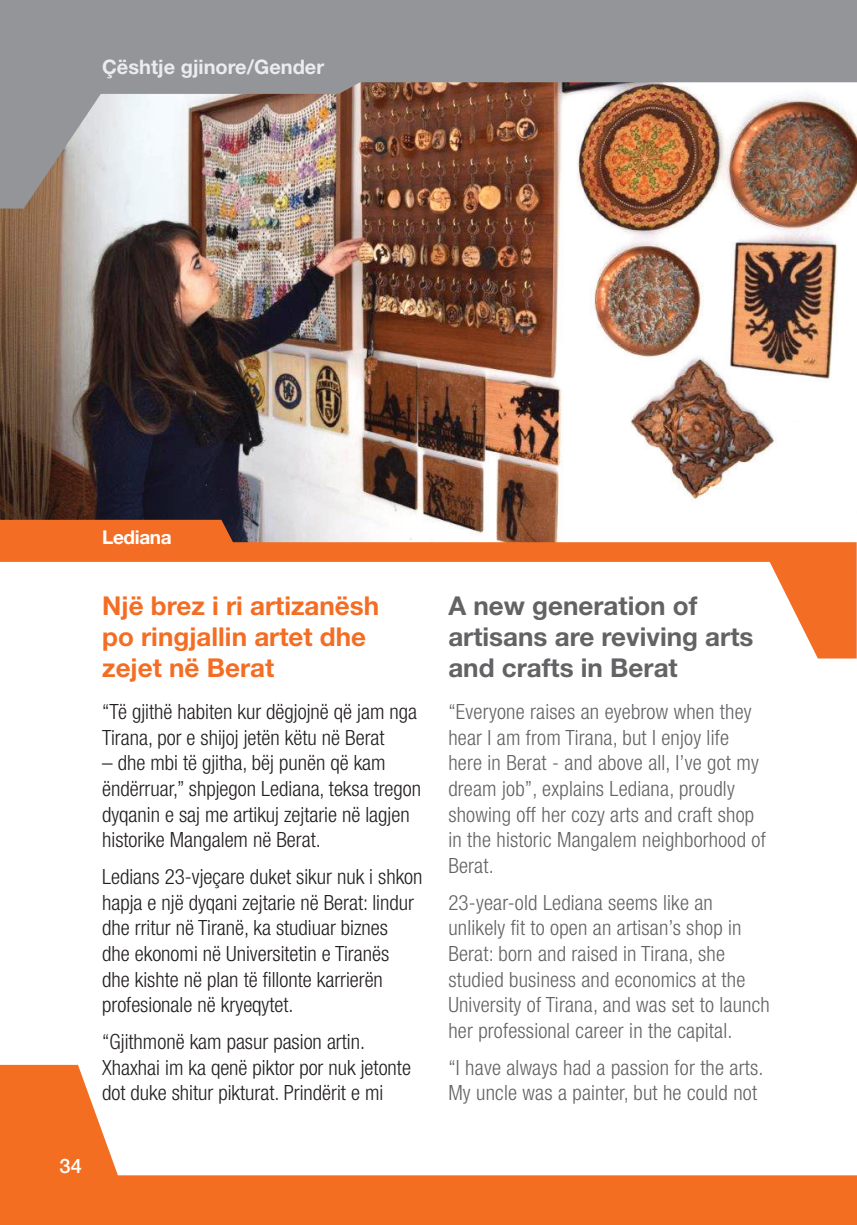
<style>
.page{position:relative;width:857px;height:1225px;background:#fff}
.page>*{position:absolute;margin:0;border:0;box-sizing:border-box;transform-origin:0 0}
.t1{font:700 26px/31.2px "Helvetica Neue LT Std";color:#636366}
.t2{font:700 26px/31.2px "Helvetica Neue LT Std";color:#f36e24}
.t3{font:300 condensed 21px/25.6px "Helvetica Neue LT Std";color:#231f20}
.t4{font:300 condensed 21px/25.6px "Helvetica Neue LT Std";letter-spacing:.01em;color:#636366}
.t5{font:700 20px "Helvetica Neue LT Std";color:#ececee}
.t6{font:500 20px "Helvetica Neue LT Std";color:#fff}
.t7{font:700 19px "Helvetica Neue LT Std";letter-spacing:-.02em;color:#fff}
</style>
<div class="page">
<img style="left:0;top:208px;width:845px;height:312px">
<svg style="left:0;top:520px;width:856px;height:138px"></svg>
<svg style="left:0;top:1065px;width:856px;height:160px"></svg>
<img style="left:0;top:0;width:856px;height:208px">
<p class="t5" style="left:102px;top:54px;width:223px">Çështje gjinore/Gender</p>
<p class="t7" style="left:102px;top:525px;width:71px">Lediana</p>
<p class="t2" style="left:102px;top:589px;width:278px">Një brez i ri artizanësh po ringjallin artet dhe zejet në Berat</p>
<p class="t1" style="left:448px;top:589px;width:306px">A new generation of artisans are reviving arts and crafts in Berat</p>
<p class="t3" style="left:102px;top:699px;width:316px">“Të gjithë habiten kur dëgjojnë që jam nga<br>Tirana, por e shijoj jetën këtu në Berat</p>
<p class="t3" style="left:102px;top:750px;width:320px">– dhe mbi të gjitha, bëj punën që kam ëndërruar,” shpjegon Lediana, teksa tregon dyqanin e saj me artikuj zejtarie në lagjen historike Mangalem në Berat.</p>
<p class="t3" style="left:102px;top:863px;width:322px">Ledians 23-vjeçare duket sikur nuk i shkon hapja e një dyqani zejtarie në Berat: lindur dhe rritur në Tiranë, ka studiuar biznes<br>dhe ekonomi në Universitetin e Tiranës<br>dhe kishte në plan të fillonte karrierën profesionale në kryeqytet.</p>
<p class="t3" style="left:102px;top:1028px;width:310px">“Gjithmonë kam pasur pasion artin.<br>Xhaxhai im ka qenë piktor por nuk jetonte dot duke shitur pikturat. Prindërit e mi</p>
<p class="t4" style="left:448px;top:699px;width:319px">“Everyone raises an eyebrow when they hear I am from Tirana, but I enjoy life here in Berat - and above all, I’ve got my dream job”, explains Lediana, proudly showing off her cozy arts and craft shop in the historic Mangalem neighborhood of Berat.</p>
<p class="t4" style="left:448px;top:889px;width:323px">23-year-old Lediana seems like an unlikely fit to open an artisan’s shop in Berat: born and raised in Tirana, she studied business and economics at the University of Tirana, and was set to launch her professional career in the capital.</p>
<p class="t4" style="left:448px;top:1054px;width:316px">“I have always had a passion for the arts.<br>My uncle was a painter, but he could not</p>
<p class="t6" style="left:60px;top:1154px;width:24px">34</p>
</div>
